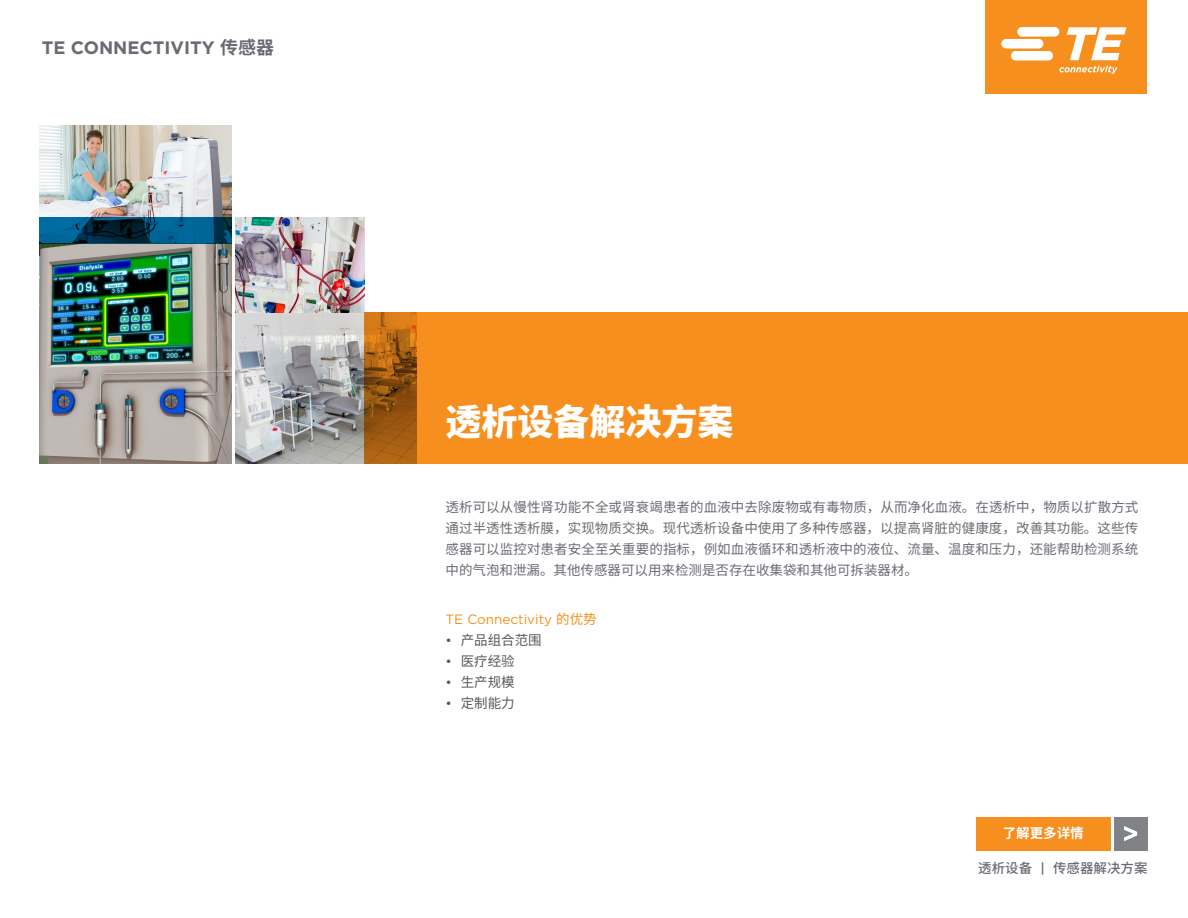
<style>
.page{position:relative;width:1188px;height:918px;background:#fff}
.page>*{position:absolute;margin:0;border:0;box-sizing:border-box;transform-origin:0 0}
.t1{font:900 36px "Noto Sans CJ Ksc";color:#fff}
.t2{font:700 18px "Gotham";color:#696b73}
.Copy{font:13.5px/21px "Noto Sans CJ Ksc";color:#696b73;text-align:justify}
.t3{font:13.5px "Noto Sans CJ Ksc";color:#57585a}
.Copy-2{font:13.5px "Gotham";color:#f68f1e}
.t4{font:500 13.5px "Noto Sans CJ Ksc";color:#696b73}
.SS_Specs_Name{font:700 13.5px "Noto Sans CJ Ksc";color:#fff}
.s1{font-family:"Noto Sans CJ Ksc"}
.s2{font-family:"Gotham"}
</style>
<div class="page">
<div style="left:986px;top:0;width:162px;height:94px;background:#f68f1e"></div>
<svg style="left:1001px;top:27px;width:125px;height:47px"></svg>
<div style="left:976px;top:817px;width:135px;height:33px;background:#f68f1e"></div>
<div style="left:1114px;top:817px;width:34px;height:33px;background:#808285"></div>
<svg style="left:1124px;top:826px;width:13px;height:15px"></svg>
<img style="left:236px;top:312px;width:128px;height:151px">
<img style="left:40px;top:125px;width:192px;height:93px">
<img style="left:40px;top:244px;width:192px;height:219px">
<img style="left:236px;top:218px;width:128px;height:94px">
<svg style="left:40px;top:218px;width:192px;height:26px;background:#00476b"></svg>
<div style="left:364px;top:312px;width:824px;height:151px;background:#f68f1e"></div>
<h2 class="t2" style="left:42px;top:35px;width:234px">TE CONNECTIVITY <span class="s1">传感器</span></h2>
<h1 class="t1" style="left:446px;top:402px;width:289px">透析设备解决方案</h1>
<p class="Copy" style="left:446px;top:497px;width:694px">透析可以从慢性肾功能不全或肾衰竭患者的血液中去除废物或有毒物质，从而净化血液。在透析中，物质以扩散方式通过半透性透析膜，实现物质交换。现代透析设备中使用了多种传感器，以提高肾脏的健康度，改善其功能。这些传感器可以监控对患者安全至关重要的指标，例如血液循环和透析液中的液位、流量、温度和压力，还能帮助检测系统中的气泡和泄漏。其他传感器可以用来检测是否存在收集袋和其他可拆装器材。</p>
<p class="Copy-2" style="left:446px;top:610px;width:153px">TE Connectivity <span class="s1">的优势</span></p>
<p class="t3" style="left:446px;top:632px;width:98px"><span class="s2">•</span> 产品组合范围</p>
<p class="t3" style="left:446px;top:653px;width:71px"><span class="s2">•</span> 医疗经验</p>
<p class="t3" style="left:446px;top:674px;width:71px"><span class="s2">•</span> 生产规模</p>
<p class="t3" style="left:446px;top:695px;width:71px"><span class="s2">•</span> 定制能力</p>
<p class="SS_Specs_Name" style="left:1003px;top:825px;width:82px">了解更多详情</p>
<p class="t4" style="left:978px;top:860px;width:171px">透析设备 <span class="s2">|</span> 传感器解决方案</p>
</div>
